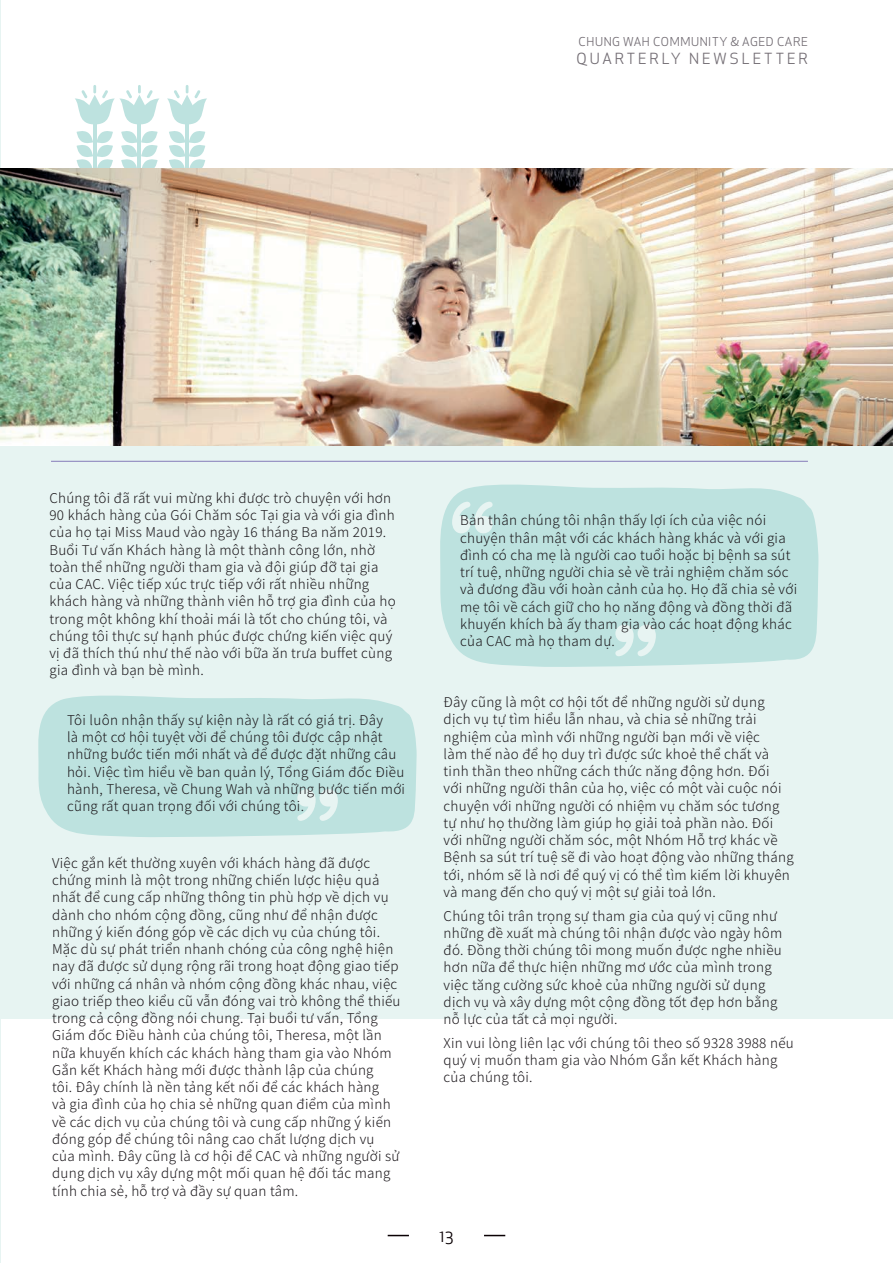
<style>
.page{position:relative;width:893px;height:1263px;background:#fff}
.page>*{position:absolute;margin:0;border:0;box-sizing:border-box;transform-origin:0 0}
.t1{font:16.5px "Apex New";color:#0a0004}
.t2{font:15px "Apex New";letter-spacing:.2em;color:#726c73}
.t3{font:300 13.5px/17.2px "Source Han Sans CN";letter-spacing:.02em;color:#1a161a}
.t4{font:12px "Apex New";letter-spacing:.05em;color:#726c73}
</style>
<div class="page">
<svg style="left:77px;top:131px;width:36px;height:38px"></svg>
<hr style="left:93px;top:123px;width:4px;height:48px;background:#bde2df">
<svg style="left:121px;top:130px;width:37px;height:39px"></svg>
<hr style="left:138px;top:123px;width:3px;height:48px;background:#bde2df">
<svg style="left:75px;top:85px;width:84px;height:39px"></svg>
<svg style="left:169px;top:131px;width:36px;height:38px"></svg>
<hr style="left:185px;top:123px;width:4px;height:48px;background:#bde2df">
<svg style="left:167px;top:85px;width:40px;height:39px"></svg>
<hr style="left:0;top:0;width:1px;height:1263px;background:#e7f4f2">
<div style="left:0;top:446px;width:893px;height:573px;background:#e7f4f2"></div>
<div style="left:38px;top:695px;width:379px;height:142px;background:#bde2df"></div>
<svg style="left:297px;top:789px;width:41px;height:32px"></svg>
<img style="left:0;top:169px;width:893px;height:277px">
<hr style="left:51px;top:461px;width:757px;height:1px;background:#867bb9">
<svg style="left:440px;top:484px;width:379px;height:183px;background:#bfe3e0"></svg>
<svg style="left:452px;top:502px;width:41px;height:31px"></svg>
<svg style="left:615px;top:624px;width:41px;height:32px"></svg>
<svg style="left:388px;top:1235px;width:21px;height:1px"></svg>
<svg style="left:484px;top:1235px;width:21px;height:1px"></svg>
<p class="t4" style="left:579px;top:34px;width:231px">CHUNG WAH COMMUNITY &amp; AGED CARE</p>
<p class="t2" style="left:577px;top:49px;width:233px">QUARTERLY NEWSLETTER</p>
<p class="t3" style="left:49px;top:489px;width:348px">Chúng tôi đã rất vui mừng khi được trò chuyện với hơn 90 khách hàng của Gói Chăm sóc Tại gia và với gia đình của họ tại Miss Maud vào ngày 16 tháng Ba năm 2019.<br>Buổi Tư vấn Khách hàng là một thành công lớn, nhờ toàn thể những người tham gia và đội giúp đỡ tại gia của CAC. Việc tiếp xúc trực tiếp với rất nhiều những khách hàng và những thành viên hỗ trợ gia đình của họ trong một không khí thoải mái là tốt cho chúng tôi, và chúng tôi thực sự hạnh phúc được chứng kiến việc quý vị đã thích thú như thế nào với bữa ăn trưa buffet cùng gia đình và bạn bè mình.</p>
<p class="t3" style="left:67px;top:712px;width:339px">Tôi luôn nhận thấy sự kiện này là rất có giá trị. Đây<br>là một cơ hội tuyệt vời để chúng tôi được cập nhật những bước tiến mới nhất và để được đặt những câu hỏi. Việc tìm hiểu về ban quản lý, Tổng Giám đốc Điều hành, Theresa, về Chung Wah và những bước tiến mới cũng rất quan trọng đối với chúng tôi.</p>
<p class="t3" style="left:52px;top:854px;width:350px">Việc gắn kết thường xuyên với khách hàng đã được chứng minh là một trong những chiến lược hiệu quả nhất để cung cấp những thông tin phù hợp về dịch vụ dành cho nhóm cộng đồng, cũng như để nhận được những ý kiến đóng góp về các dịch vụ của chúng tôi.<br>Mặc dù sự phát triển nhanh chóng của công nghệ hiện nay đã được sử dụng rộng rãi trong hoạt động giao tiếp với những cá nhân và nhóm cộng đồng khác nhau, việc giao triếp theo kiểu cũ vẫn đóng vai trò không thể thiếu trong cả cộng đồng nói chung. Tại buổi tư vấn, Tổng Giám đốc Điều hành của chúng tôi, Theresa, một lần nữa khuyến khích các khách hàng tham gia vào Nhóm Gắn kết Khách hàng mới được thành lập của chúng<br>tôi. Đây chính là nền tảng kết nối để các khách hàng<br>và gia đình của họ chia sẻ những quan điểm của mình về các dịch vụ của chúng tôi và cung cấp những ý kiến đóng góp để chúng tôi nâng cao chất lượng dịch vụ<br>của mình. Đây cũng là cơ hội để CAC và những người sử dụng dịch vụ xây dựng một mối quan hệ đối tác mang tính chia sẻ, hỗ trợ và đầy sự quan tâm.</p>
<p class="t3" style="left:460px;top:512px;width:339px">Bản thân chúng tôi nhận thấy lợi ích của việc nói chuyện thân mật với các khách hàng khác và với gia đình có cha mẹ là người cao tuổi hoặc bị bệnh sa sút trí tuệ, những người chia sẻ về trải nghiệm chăm sóc và đương đầu với hoàn cảnh của họ. Họ đã chia sẻ với mẹ tôi về cách giữ cho họ năng động và đồng thời đã khuyến khích bà ấy tham gia vào các hoạt động khác của CAC mà họ tham dự.</p>
<p class="t3" style="left:469px;top:519px;width:339px">là một cơ hội tuyệt vời để chúng tôi được cập nhật những bước tiến mới nhất và để được đặt những câu hỏi. Việc tìm hiểu về ban quản lý, Tổng Giám đốc Điều hành, Theresa, về Chung Wah và những bước tiến mới cũng rất quan trọng đối với chúng tôi.</p>
<p class="t3" style="left:444px;top:694px;width:352px">Đây cũng là một cơ hội tốt để những người sử dụng dịch vụ tự tìm hiểu lẫn nhau, và chia sẻ những trải nghiệm của mình với những người bạn mới về việc<br>làm thế nào để họ duy trì được sức khoẻ thể chất và tinh thần theo những cách thức năng động hơn. Đối<br>với những người thân của họ, việc có một vài cuộc nói chuyện với những người có nhiệm vụ chăm sóc tương tự như họ thường làm giúp họ giải toả phần nào. Đối với những người chăm sóc, một Nhóm Hỗ trợ khác về Bệnh sa sút trí tuệ sẽ đi vào hoạt động vào những tháng tới, nhóm sẽ là nơi để quý vị có thể tìm kiếm lời khuyên và mang đến cho quý vị một sự giải toả lớn.</p>
<p class="t3" style="left:444px;top:907px;width:340px">Chúng tôi trân trọng sự tham gia của quý vị cũng như những đề xuất mà chúng tôi nhận được vào ngày hôm đó. Đồng thời chúng tôi mong muốn được nghe nhiều hơn nữa để thực hiện những mơ ước của mình trong việc tăng cường sức khoẻ của những người sử dụng dịch vụ và xây dựng một cộng đồng tốt đẹp hơn bằng nỗ lực của tất cả mọi người.</p>
<p class="t3" style="left:444px;top:1034px;width:352px">Xin vui lòng liên lạc với chúng tôi theo số 9328 3988 nếu quý vị muốn tham gia vào Nhóm Gắn kết Khách hàng của chúng tôi.</p>
<p class="t1" style="left:440px;top:1225px;width:15px">13</p>
</div>
